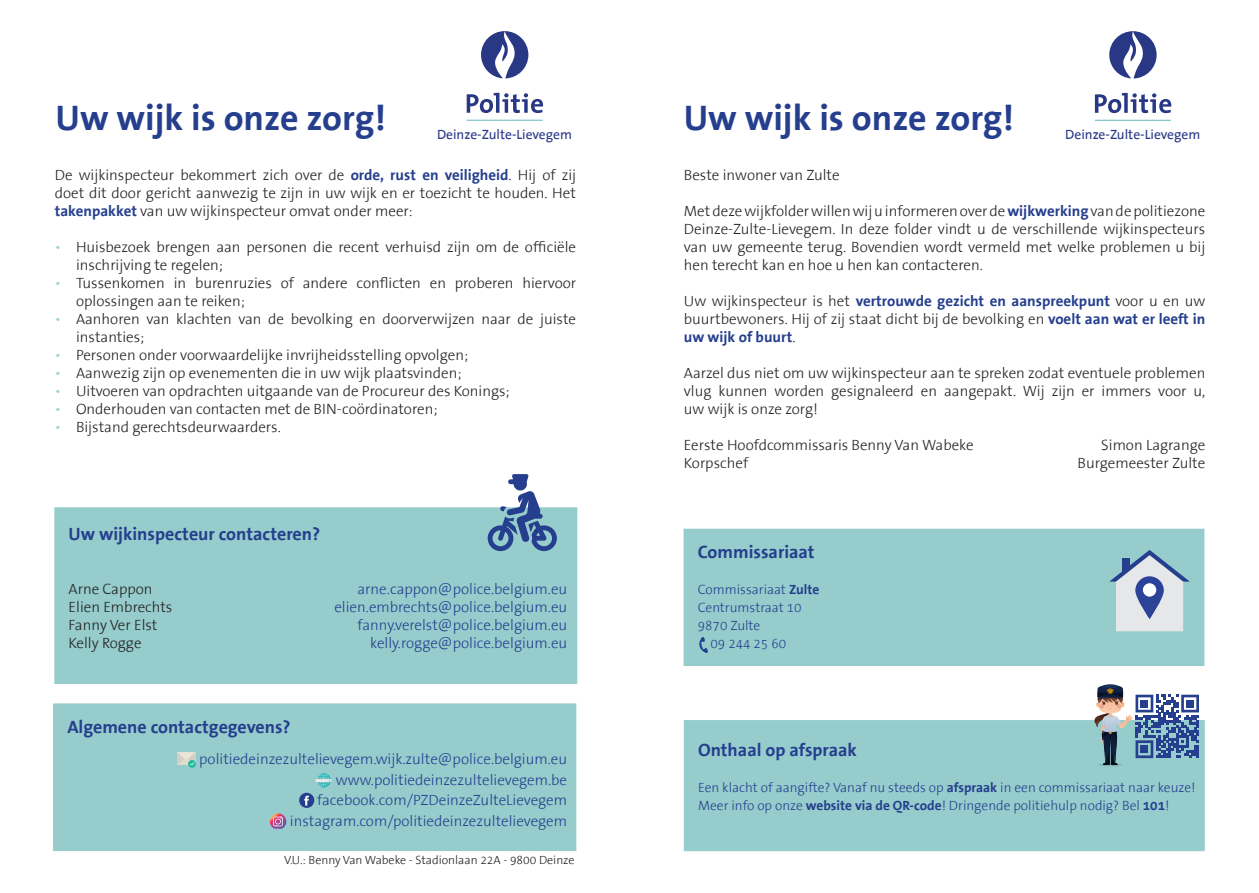
<style>
.page{position:relative;width:1259px;height:893px;background:#fff}
.page>*{position:absolute;margin:0;border:0;box-sizing:border-box;transform-origin:0 0}
.Titel{font:700 36px "The Sans TTB7";color:#253f8e}
.Lopende_tekst{font:700 18px "The Sans TTB7";color:#253f8e}
.Alineastijl_1{font:700 18px "The Sans TTB7";color:#253f8e}
.Lopende_tekst-2{font:300 15px/18px "The Sans TTB3";color:#231f20;text-align:justify}
.Lopende_tekst-3{font:300 15px "The Sans TTB3";color:#253f8e}
.t1{font:13.65px "The Sans TTB5 Plain";color:#293885}
.Lopende_tekst-4{font:300 13.5px/18px "The Sans TTB3";color:#253f8e}
.t2{font:300 12px "The Sans TTB3";color:#231f20}
.s1{font-family:"The Sans TTB7";font-weight:700;color:#253f8e}
.s2{color:#98d4c9}
.s3{font-family:"The Sans TTB7";font-weight:700}
</style>
<div class="page">
<svg style="left:1109px;top:31px;width:47px;height:48px"></svg>
<svg style="left:1095px;top:93px;width:76px;height:20px"></svg>
<hr style="left:1095px;top:120px;width:75px;height:1px;background:#89c9cd">
<div style="left:55px;top:508px;width:521px;height:175px;background:#96cccc"></div>
<div style="left:54px;top:507px;width:523px;height:177px;border:2px solid #96cccc"></div>
<svg style="left:481px;top:31px;width:47px;height:47px"></svg>
<svg style="left:467px;top:93px;width:76px;height:20px"></svg>
<hr style="left:467px;top:120px;width:75px;height:1px;background:#89c9cd">
<div style="left:684px;top:529px;width:519px;height:136px;background:#96cccc"></div>
<div style="left:683px;top:529px;width:521px;height:137px;border:2px solid #96cccc"></div>
<svg style="left:699px;top:637px;width:9px;height:16px"></svg>
<svg style="left:1109px;top:550px;width:80px;height:81px"></svg>
<svg style="left:1135px;top:576px;width:28px;height:43px"></svg>
<div style="left:1143px;top:583px;width:13px;height:14px;background:#fff;border-radius:50%"></div>
<svg style="left:488px;top:474px;width:69px;height:77px"></svg>
<div style="left:684px;top:721px;width:520px;height:129px;background:#96cccc"></div>
<div style="left:684px;top:720px;width:520px;height:131px;border:2px solid #96cccc"></div>
<svg style="left:1098px;top:763px;width:24px;height:4px"></svg>
<svg style="left:1093px;top:684px;width:106px;height:81px"></svg>
<div style="left:54px;top:704px;width:521px;height:146px;background:#96cccc"></div>
<div style="left:53px;top:703px;width:523px;height:148px;border:2px solid #96cccc"></div>
<div style="left:316px;top:773px;width:15px;height:14px;background:#7bcdce;border-radius:50%"></div>
<hr style="left:315px;top:779px;width:16px;height:3px;background:#e8e9ea">
<svg style="left:318px;top:773px;width:14px;height:14px"></svg>
<div style="left:299px;top:793px;width:15px;height:15px;background:#253f8e;border-radius:50%"></div>
<svg style="left:304px;top:796px;width:5px;height:9px"></svg>
<svg style="left:270px;top:813px;width:16px;height:16px"></svg>
<svg style="left:188px;top:760px;width:8px;height:8px"></svg>
<svg style="left:177px;top:752px;width:18px;height:13px"></svg>
<p class="Titel" style="left:56px;top:98px;width:332px">Uw wijk is onze zorg!</p>
<p class="Titel" style="left:683px;top:98px;width:332px">Uw wijk is onze zorg!</p>
<p class="t1" style="left:437px;top:128px;width:137px">Deinze-Zulte-Lievegem</p>
<p class="t1" style="left:1065px;top:128px;width:137px">Deinze-Zulte-Lievegem</p>
<p class="Lopende_tekst-2" style="left:55px;top:167px;width:523px">De wijkinspecteur bekommert zich over de <span class="s1">orde, rust en veiligheid</span>. Hij of zij doet dit door gericht aanwezig te zijn in uw wijk en er toezicht te houden. Het <span class="s1">takenpakket</span> van uw wijkinspecteur omvat onder meer:</p>
<p class="Lopende_tekst-2" style="left:76px;top:239px;width:501px;text-indent:-21px"><span class="s2">•</span> Huisbezoek brengen aan personen die recent verhuisd zijn om de officiële inschrijving te regelen;</p>
<p class="Lopende_tekst-2" style="left:76px;top:275px;width:502px;text-indent:-21px"><span class="s2">•</span> Tussenkomen in burenruzies of andere conflicten en proberen hiervoor oplossingen aan te reiken;</p>
<p class="Lopende_tekst-2" style="left:76px;top:311px;width:501px;text-indent:-21px"><span class="s2">•</span> Aanhoren van klachten van de bevolking en doorverwijzen naar de juiste instanties;</p>
<p class="Lopende_tekst-2" style="left:55px;top:347px;width:415px"><span class="s2">•</span> Personen onder voorwaardelijke invrijheidsstelling opvolgen;</p>
<p class="Lopende_tekst-2" style="left:55px;top:365px;width:408px"><span class="s2">•</span> Aanwezig zijn op evenementen die in uw wijk plaatsvinden;</p>
<p class="Lopende_tekst-2" style="left:55px;top:383px;width:456px"><span class="s2">•</span> Uitvoeren van opdrachten uitgaande van de Procureur des Konings;</p>
<p class="Lopende_tekst-2" style="left:55px;top:401px;width:384px"><span class="s2">•</span> Onderhouden van contacten met de BIN-coördinatoren;</p>
<p class="Lopende_tekst-2" style="left:55px;top:419px;width:228px"><span class="s2">•</span> Bijstand gerechtsdeurwaarders.</p>
<p class="Lopende_tekst" style="left:69px;top:524px;width:253px">Uw wijkinspecteur contacteren?</p>
<p class="Lopende_tekst-2" style="left:69px;top:581px;width:85px">Arne Cappon</p>
<p class="Lopende_tekst-3" style="left:357px;top:581px;width:211px">arne.cappon@police.belgium.eu</p>
<p class="Lopende_tekst-2" style="left:69px;top:599px;width:105px">Elien Embrechts</p>
<p class="Lopende_tekst-3" style="left:334px;top:599px;width:234px">elien.embrechts@police.belgium.eu</p>
<p class="Lopende_tekst-2" style="left:69px;top:617px;width:90px">Fanny Ver Elst</p>
<p class="Lopende_tekst-3" style="left:358px;top:617px;width:211px">fanny.verelst@police.belgium.eu</p>
<p class="Lopende_tekst-2" style="left:69px;top:635px;width:74px">Kelly Rogge</p>
<p class="Lopende_tekst-3" style="left:370px;top:635px;width:199px">kelly.rogge@police.belgium.eu</p>
<p class="Alineastijl_1" style="left:67px;top:717px;width:225px">Algemene contactgegevens?</p>
<p class="Lopende_tekst-3" style="left:199px;top:751px;width:369px">politiedeinzezultelievegem.wijk.zulte@police.belgium.eu</p>
<p class="Lopende_tekst-3" style="left:336px;top:772px;width:233px">www.politiedeinzezultelievegem.be</p>
<p class="Lopende_tekst-3" style="left:317px;top:792px;width:251px">facebook.com/PZDeinzeZulteLievegem</p>
<p class="Lopende_tekst-3" style="left:290px;top:813px;width:279px">instagram.com/politiedeinzezultelievegem</p>
<p class="t2" style="left:284px;top:854px;width:292px">V.U.: Benny Van Wabeke - Stadionlaan 22A - 9800 Deinze</p>
<p class="Lopende_tekst-2" style="left:684px;top:167px;width:157px">Beste inwoner van Zulte</p>
<p class="Lopende_tekst-2" style="left:684px;top:203px;width:523px">Met dezewijkfolderwillenwijuinformerenoverde<span class="s1">wijkwerking</span>vandepolitiezone Deinze-Zulte-Lievegem. In deze folder vindt u de verschillende wijkinspecteurs van uw gemeente terug. Bovendien wordt vermeld met welke problemen u bij hen terecht kan en hoe u hen kan contacteren.</p>
<p class="Lopende_tekst-2" style="left:684px;top:293px;width:523px">Uw wijkinspecteur is het <span class="s1">vertrouwde gezicht en aanspreekpunt</span> voor u en uw buurtbewoners. Hij of zij staat dicht bij de bevolking en <span class="s1">voelt aan wat er leeft in uw wijk of buurt</span>.</p>
<p class="Lopende_tekst-2" style="left:684px;top:365px;width:523px">Aarzel dus niet om uw wijkinspecteur aan te spreken zodat eventuele problemen vlug kunnen worden gesignaleerd en aangepakt. Wij zijn er immers voor u, uw wijk is onze zorg!</p>
<p class="Lopende_tekst-2" style="left:684px;top:437px;width:291px">Eerste Hoofdcommissaris Benny Van Wabeke</p>
<p class="Lopende_tekst-2" style="left:1101px;top:437px;width:106px">Simon Lagrange</p>
<p class="Lopende_tekst-2" style="left:684px;top:455px;width:66px">Korpschef</p>
<p class="Lopende_tekst-2" style="left:1077px;top:455px;width:129px">Burgemeester Zulte</p>
<p class="Lopende_tekst" style="left:698px;top:542px;width:118px">Commissariaat</p>
<p class="Lopende_tekst-4" style="left:698px;top:581px;width:123px">Commissariaat <span class="s3">Zulte</span></p>
<p class="Lopende_tekst-4" style="left:698px;top:599px;width:105px">Centrumstraat 10</p>
<p class="Lopende_tekst-4" style="left:698px;top:617px;width:64px">9870 Zulte</p>
<p class="Lopende_tekst-4" style="left:710px;top:635px;width:77px">09 244 25 60</p>
<p class="Lopende_tekst" style="left:698px;top:740px;width:160px">Onthaal op afspraak</p>
<p class="Lopende_tekst-4" style="left:698px;top:779px;width:499px">Een klacht of aangifte? Vanaf nu steeds op <span class="s3">afspraak</span> in een commissariaat naar keuze!<br>Meer info op onze <span class="s3">website via de QR-code</span>! Dringende politiehulp nodig? Bel <span class="s3">101</span>!</p>
</div>
